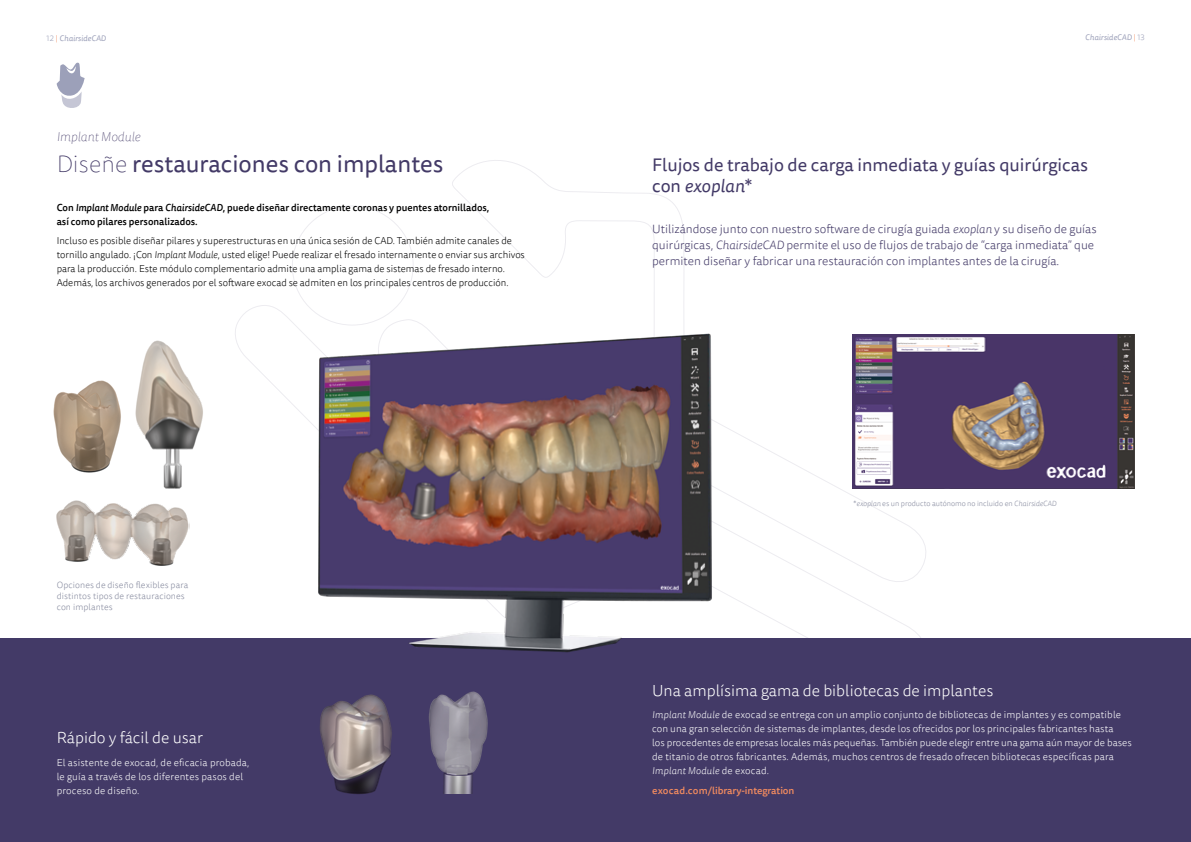
<style>
.page{position:relative;width:1191px;height:842px;background:#fff}
.page>*{position:absolute;margin:0;border:0;box-sizing:border-box;transform-origin:0 0}
.t1{font:24px "Tisa Sans Pro";color:#433a67}
.t2{font:18px/21px "Tisa Sans Pro";color:#433a67}
.t3{font:300 16px "Tisa Sans Pro";color:#fff}
.t4{font:italic 100 13px "Tisa Sans Pro";color:#433a67}
.t5{font:300 12px/16px "Tisa Sans Pro";color:#433a67}
.t6{font:300 10px/14px "Tisa Sans Pro";letter-spacing:.01em;color:#fff}
.t7{font:300 10px/14px "Tisa Sans Pro";color:#000}
.t8{font:500 10px/14px "Tisa Sans Pro";color:#000}
.t9{font:500 10px "Tisa Sans Pro";letter-spacing:-.01em;color:#f08a5f}
.t10{font:300 9px/11px "Tisa Sans Pro";letter-spacing:.01em;color:#868a9e}
.t11{font:italic 8px "Tisa Sans Pro";color:#9ca0b9}
.t12{font:300 7.5px "Tisa Sans Pro";color:#868a9e}
.s1{font-weight:300;font-style:normal}
.s2{font-weight:300;font-style:normal;color:#f08a5f}
.s3{font-weight:100}
.s4{font-style:italic}
</style>
<div class="page">
<div style="left:0;top:639px;width:1191px;height:203px;background:#433a67"></div>
<svg style="left:414px;top:320px;width:512px;height:266px"></svg>
<svg style="left:449px;top:160px;width:236px;height:162px"></svg>
<svg style="left:292px;top:205px;width:122px;height:117px"></svg>
<img style="left:853px;top:334px;width:281px;height:155px">
<img style="left:135px;top:340px;width:68px;height:149px">
<img style="left:53px;top:380px;width:68px;height:93px">
<img style="left:56px;top:500px;width:134px;height:66px">
<img style="left:289px;top:322px;width:450px;height:331px">
<img style="left:320px;top:694px;width:72px;height:100px">
<img style="left:429px;top:691px;width:59px;height:102px">
<svg style="left:57px;top:63px;width:28px;height:45px"></svg>
<p class="t11" style="left:47px;top:33px;width:61px"><span class="s1">12</span> <span class="s2">|</span> ChairsideCAD</p>
<p class="t11" style="left:1085px;top:32px;width:61px">ChairsideCAD <span class="s2">|</span> <span class="s1">13</span></p>
<h3 class="t4" style="left:57px;top:128px;width:85px">Implant Module</h3>
<h1 class="t1" style="left:57px;top:147px;width:388px"><span class="s3">Diseñe</span> restauraciones con implantes</h1>
<p class="t8" style="left:57px;top:200px;width:434px">Con <span class="s4">Implant Module</span> para <span class="s4">ChairsideCAD</span>, puede diseñar directamente coronas y puentes atornillados, así como pilares personalizados.</p>
<p class="t7" style="left:57px;top:234px;width:469px">Incluso es posible diseñar pilares y superestructuras en una única sesión de CAD. También admite canales de tornillo angulado. ¡Con <span class="s4">Implant Module</span>, usted elige! Puede realizar el fresado internamente o enviar sus archivos para la producción. Este módulo complementario admite una amplia gama de sistemas de fresado interno.<br>Además, los archivos generados por el software exocad se admiten en los principales centros de producción.</p>
<p class="t10" style="left:57px;top:580px;width:133px">Opciones de diseño flexibles para distintos tipos de restauraciones con implantes</p>
<h3 class="t3" style="left:57px;top:727px;width:148px">Rápido y fácil de usar</h3>
<p class="t6" style="left:57px;top:756px;width:194px">El asistente de exocad, de eficacia probada, le guía a través de los diferentes pasos del proceso de diseño.</p>
<h2 class="t2" style="left:652px;top:154px;width:437px">Flujos de trabajo de carga inmediata y guías quirúrgicas con <span class="s4">exoplan</span>*</h2>
<p class="t5" style="left:652px;top:221px;width:446px">Utilizándose junto con nuestro software de cirugía guiada <span class="s4">exoplan</span> y su diseño de guías quirúrgicas, <span class="s4">ChairsideCAD</span> permite el uso de flujos de trabajo de “carga inmediata” que permiten diseñar y fabricar una restauración con implantes antes de la cirugía.</p>
<p class="t12" style="left:853px;top:498px;width:204px">*<span class="s4">exoplan</span> es un producto autónomo no incluido en <span class="s4">ChairsideCAD</span></p>
<h3 class="t3" style="left:652px;top:680px;width:343px">Una amplísima gama de bibliotecas de implantes</h3>
<p class="t6" style="left:652px;top:708px;width:481px"><span class="s4">Implant Module</span> de exocad se entrega con un amplio conjunto de bibliotecas de implantes y es compatible con una gran selección de sistemas de implantes, desde los ofrecidos por los principales fabricantes hasta<br>los procedentes de empresas locales más pequeñas. También puede elegir entre una gama aún mayor de bases de titanio de otros fabricantes. Además, muchos centros de fresado ofrecen bibliotecas específicas para <span class="s4">Implant Module</span> de exocad.</p>
<p class="t9" style="left:652px;top:783px;width:144px">exocad.com/library-integration</p>
</div>
